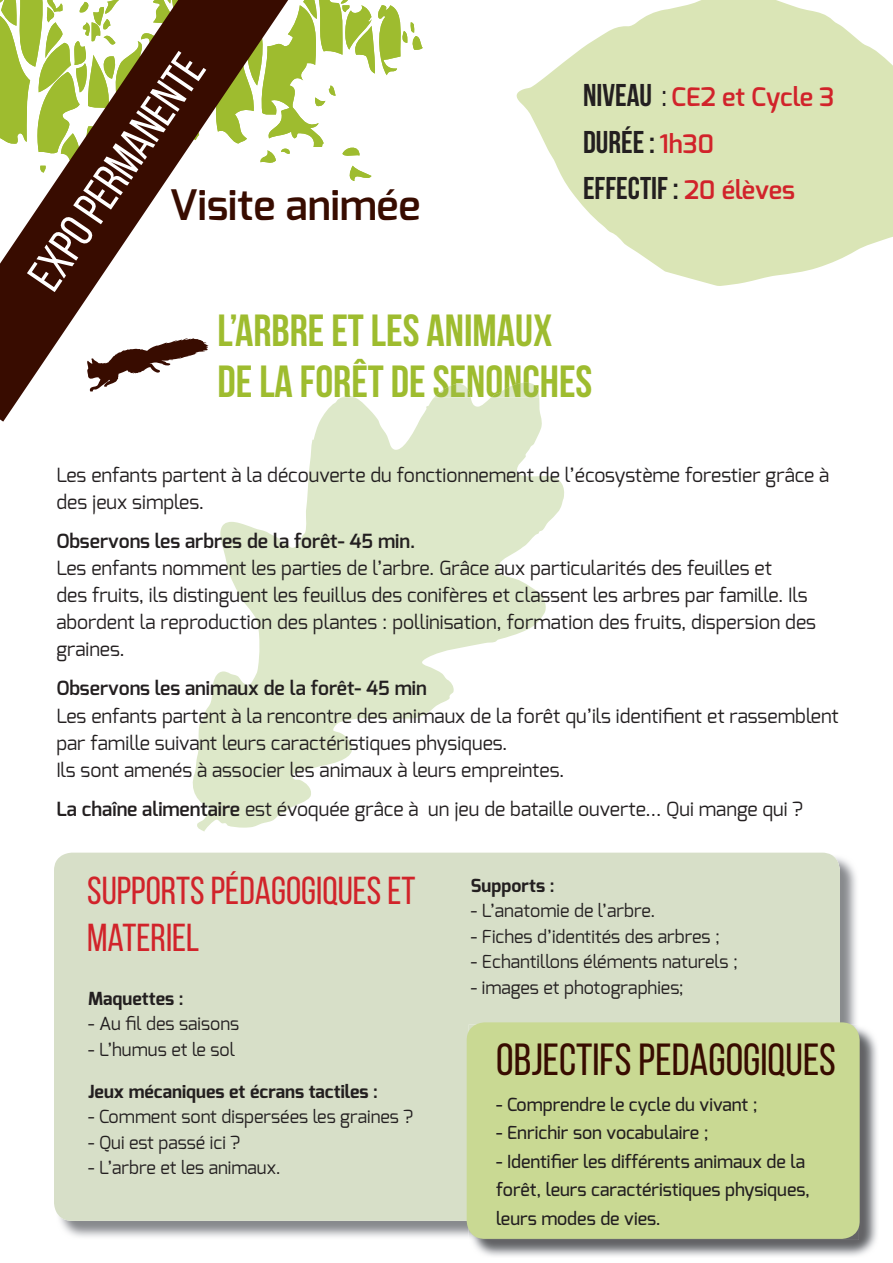
<style>
.page{position:relative;width:893px;height:1263px;background:#fff}
.page>*{position:absolute;margin:0;border:0;box-sizing:border-box;transform-origin:0 0}
.t1{font:48px "Bebas Neue";color:#fff}
.t2{font:700 45px/51px "Bebas Neue";color:#9ebc2f}
.t3{font:45px "Bebas Neue";color:#380c00}
.t4{font:600 42px "Exo";color:#380c00}
.t5{font:39px/46.8px "Bebas Neue";color:#d1232a}
.t6{font:700 31.5px/46.5px "Bebas Neue";color:#231f20}
.t7{font:600 25.5px "Exo";color:#d1232a}
.t8{font:19.5px/27px "Exo";color:#231f20}
.t9{font:600 19.5px "Exo";color:#231f20}
.t10{font:18px "Exo";color:#231f20}
.t11{font:500 18px/28.5px "Exo";color:#231f20}
.t12{font:700 18px "Exo";color:#231f20}
.s1{font-family:"Bebas Neue";font-weight:700;font-size:31.5px;color:#231f20}
.s2{font-family:"Bebas Neue";font-weight:400;font-size:31.5px;color:#231f20}
.s3{font-family:"Exo";font-weight:600;font-size:25.5px;color:#d1232a}
.s4{font-weight:600}
</style>
<div class="page">
<svg style="left:192px;top:398px;width:372px;height:434px;fill:#dde8c9"></svg>
<svg style="left:341px;top:383px;width:198px;height:15px"></svg>
<svg style="left:294px;top:0;width:129px;height:181px"></svg>
<img style="left:840px;top:858px;width:16px;height:166px">
<div style="left:54px;top:853px;width:786px;height:368px;background:#d7dfc8"></div>
<svg style="left:516px;top:0;width:377px;height:286px;fill:#dae5b6"></svg>
<svg style="left:0;top:0;width:294px;height:422px"></svg>
<svg style="left:86px;top:338px;width:122px;height:54px"></svg>
<img style="left:472px;top:1028px;width:405px;height:228px">
<div style="left:467px;top:1022px;width:393px;height:217px;background:#c9d993;border-radius:18px"></div>
<h1 class="t1" style="left:19px;top:270px;width:274px;rotate:-56deg">EXPO PERMANENTE</h1>
<h3 class="t4" style="left:169px;top:178px;width:253px">Visite animée</h3>
<h3 class="t7" style="left:583px;top:81px;width:253px"><span class="s1">NIVEAU</span> <span class="s2">:</span> CE2 et Cycle 3</h3>
<h3 class="t6" style="left:583px;top:118px;width:213px">DURÉE : <span class="s3">1h30<br></span>EFFECTIF : <span class="s3">20 élèves</span></h3>
<h2 class="t2" style="left:217px;top:305px;width:376px">L’ARBRE ET LES ANIMAUX<br>DE LA FORÊT DE SENONCHES</h2>
<p class="t8" style="left:56px;top:462px;width:774px">Les enfants partent à la découverte du fonctionnement de l’écosystème forestier grâce à des jeux simples.</p>
<p class="t9" style="left:56px;top:529px;width:360px">Observons les arbres de la forêt- 45 min.</p>
<p class="t8" style="left:56px;top:555px;width:761px">Les enfants nomment les parties de l’arbre. Grâce aux particularités des feuilles et<br>des fruits, ils distinguent les feuillus des conifères et classent les arbres par famille. Ils abordent la reproduction des plantes : pollinisation, formation des fruits, dispersion des graines.</p>
<p class="t9" style="left:56px;top:676px;width:372px">Observons les animaux de la forêt- 45 min</p>
<p class="t8" style="left:56px;top:702px;width:784px">Les enfants partent à la rencontre des animaux de la forêt qu’ils identifient et rassemblent par famille suivant leurs caractéristiques physiques.<br>Ils sont amenés à associer les animaux à leurs empreintes.</p>
<p class="t8" style="left:56px;top:795px;width:748px"><span class="s4">La chaîne alimentaire</span> est évoquée grâce à un jeu de bataille ouverte... Qui mange qui ?</p>
<h3 class="t5" style="left:87px;top:867px;width:330px">SUPPORTS PÉDAGOGIQUES ET<br>MATERIEL</h3>
<p class="t12" style="left:88px;top:986px;width:97px">Maquettes :</p>
<p class="t10" style="left:88px;top:1012px;width:152px">- Au fil des saisons</p>
<p class="t10" style="left:88px;top:1037px;width:149px">- L’humus et le sol</p>
<p class="t12" style="left:88px;top:1079px;width:291px">Jeux mécaniques et écrans tactiles :</p>
<p class="t10" style="left:88px;top:1105px;width:327px">- Comment sont dispersées les graines ?</p>
<p class="t10" style="left:88px;top:1130px;width:154px">- Qui est passé ici ?</p>
<p class="t10" style="left:88px;top:1156px;width:194px">- L’arbre et les animaux.</p>
<p class="t12" style="left:471px;top:874px;width:85px">Supports :</p>
<p class="t10" style="left:471px;top:899px;width:186px">- L’anatomie de l’arbre.</p>
<p class="t10" style="left:471px;top:925px;width:251px">- Fiches d’identités des arbres ;</p>
<p class="t10" style="left:471px;top:950px;width:269px">- Echantillons éléments naturels ;</p>
<p class="t10" style="left:471px;top:976px;width:214px">- images et photographies;</p>
<h2 class="t3" style="left:496px;top:1035px;width:341px">OBJECTIFS PEDAGOGIQUES</h2>
<p class="t11" style="left:496px;top:1090px;width:263px">- Comprendre le cycle du vivant ;</p>
<p class="t11" style="left:496px;top:1118px;width:214px">- Enrichir son vocabulaire ;</p>
<p class="t11" style="left:496px;top:1147px;width:315px">- Identifier les différents animaux de la forêt, leurs caractéristiques physiques, leurs modes de vies.</p>
</div>
